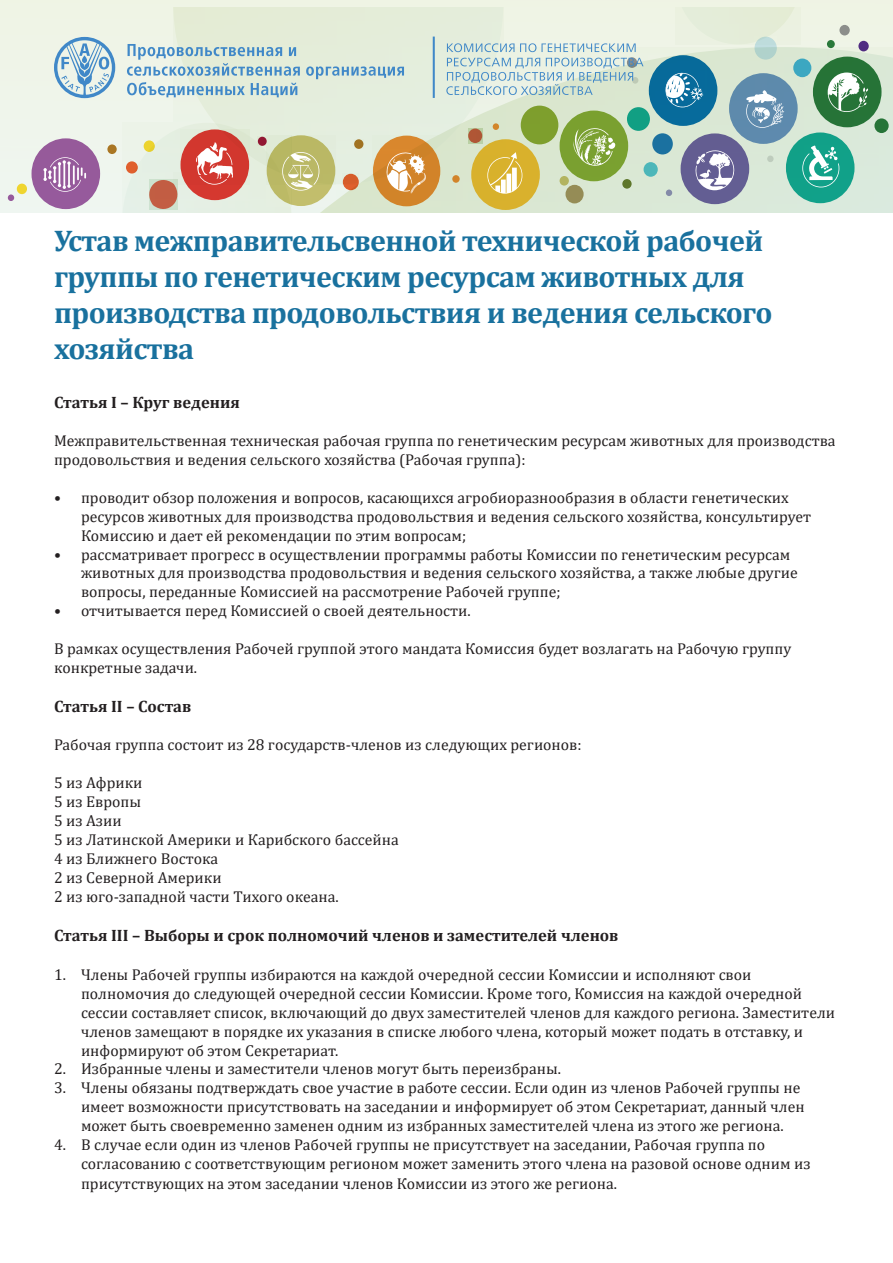
<style>
.page{position:relative;width:893px;height:1263px;background:#fff}
.page>*{position:absolute;margin:0;border:0;box-sizing:border-box;transform-origin:0 0}
.t1{font:700 30px/36px "Cambria";letter-spacing:-.02em;color:#19719e}
.t2{font:700 16.5px "Cambria";color:#231f20}
.t3{font:15.75px/18.9px "Cambria";color:#231f20}
</style>
<div class="page">
<svg style="left:0;top:0;width:893px;height:213px;background:#eef4e7"></svg>
<svg style="left:319px;top:47px;width:574px;height:166px;background:#d9e7d4"></svg>
<svg style="left:173px;top:7px;width:330px;height:177px;background:#e3ecda"></svg>
<div style="left:676px;top:7px;width:124px;height:37px;background:#e4edd9"></div>
<svg style="left:452px;top:175px;width:8px;height:8px"></svg>
<div style="left:560px;top:176px;width:9px;height:10px;background:#b3b460;border-radius:50%"></div>
<svg style="left:107px;top:144px;width:10px;height:10px"></svg>
<svg style="left:565px;top:185px;width:19px;height:18px"></svg>
<div style="left:793px;top:59px;width:18px;height:18px;background:#3ca7c1;border-radius:50%"></div>
<div style="left:627px;top:107px;width:23px;height:24px;background:#119f83;border-radius:50%"></div>
<svg style="left:343px;top:174px;width:16px;height:16px"></svg>
<div style="left:858px;top:41px;width:11px;height:10px;background:#502c82;border-radius:50%"></div>
<div style="left:839px;top:25px;width:11px;height:10px;background:#8c8e8b;border-radius:50%"></div>
<div style="left:493px;top:123px;width:6px;height:7px;background:#d3862b;border-radius:50%"></div>
<svg style="left:754px;top:37px;width:23px;height:23px"></svg>
<div style="left:468px;top:129px;width:14px;height:14px;background:#b05635;border-radius:50%"></div>
<div style="left:521px;top:106px;width:37px;height:38px;background:#7e9f2d;border-radius:50%"></div>
<div style="left:652px;top:133px;width:21px;height:21px;background:#1b71a0;border-radius:50%"></div>
<div style="left:644px;top:162px;width:14px;height:15px;background:#4cb6b9;border-radius:50%"></div>
<svg style="left:767px;top:156px;width:6px;height:6px"></svg>
<svg style="left:666px;top:190px;width:6px;height:6px"></svg>
<svg style="left:874px;top:118px;width:15px;height:15px"></svg>
<svg style="left:17px;top:184px;width:10px;height:10px"></svg>
<div style="left:32px;top:138px;width:68px;height:71px;background:#965a9b;border-radius:50%"></div>
<svg style="left:43px;top:157px;width:43px;height:35px"></svg>
<div style="left:681px;top:133px;width:68px;height:71px;background:#635d92;border-radius:50%"></div>
<svg style="left:695px;top:150px;width:40px;height:40px"></svg>
<div style="left:373px;top:136px;width:67px;height:70px;background:#d28429;border-radius:50%"></div>
<svg style="left:386px;top:152px;width:40px;height:42px"></svg>
<div style="left:267px;top:135px;width:68px;height:71px;background:#bab865;border-radius:50%"></div>
<svg style="left:122px;top:123px;width:197px;height:90px"></svg>
<div style="left:560px;top:111px;width:68px;height:70px;background:#7aa030;border-radius:50%"></div>
<svg style="left:573px;top:128px;width:43px;height:38px"></svg>
<div style="left:649px;top:55px;width:68px;height:71px;background:#076a9b;border-radius:50%"></div>
<svg style="left:665px;top:72px;width:38px;height:36px"></svg>
<div style="left:786px;top:132px;width:68px;height:71px;background:#11a189;border-radius:50%"></div>
<svg style="left:802px;top:146px;width:37px;height:41px"></svg>
<div style="left:813px;top:57px;width:68px;height:70px;background:#267337;border-radius:50%"></div>
<svg style="left:828px;top:73px;width:40px;height:39px"></svg>
<div style="left:729px;top:73px;width:69px;height:71px;background:#5e8aad;border-radius:50%"></div>
<svg style="left:746px;top:90px;width:38px;height:38px"></svg>
<div style="left:471px;top:139px;width:69px;height:71px;background:#d9b12c;border-radius:50%"></div>
<svg style="left:487px;top:152px;width:35px;height:42px"></svg>
<div style="left:827px;top:40px;width:8px;height:8px;background:#2a793b;border-radius:50%"></div>
<div style="left:8px;top:194px;width:6px;height:7px;background:#965a9c;border-radius:50%"></div>
<svg style="left:622px;top:179px;width:10px;height:10px"></svg>
<svg style="left:354px;top:139px;width:9px;height:10px"></svg>
<svg style="left:447px;top:43px;width:67px;height:9px"></svg>
<svg style="left:520px;top:43px;width:116px;height:9px"></svg>
<svg style="left:446px;top:58px;width:197px;height:37px;background:#c5d9d7"></svg>
<hr style="left:433px;top:37px;width:2px;height:61px;background:#4088c8">
<svg style="left:54px;top:37px;width:61px;height:61px;background:#b0cddc"></svg>
<svg style="left:127px;top:44px;width:173px;height:32px;background:#b7d1d6"></svg>
<svg style="left:306px;top:66px;width:98px;height:13px"></svg>
<svg style="left:127px;top:82px;width:118px;height:15px;background:#b3cfd9"></svg>
<svg style="left:251px;top:82px;width:46px;height:15px"></svg>
<h1 class="t1" style="left:54px;top:222px;width:720px">Устав межправительсвенной технической рабочей группы по генетическим ресурсам животных для производства продовольствия и ведения сельского хозяйства</h1>
<p class="t2" style="left:54px;top:391px;width:187px">Статья I – Круг ведения</p>
<p class="t3" style="left:54px;top:431px;width:783px">Межправительственная техническая рабочая группа по генетическим ресурсам животных для производства продовольствия и ведения сельского хозяйства (Рабочая группа):</p>
<p class="t3" style="left:81px;top:488px;width:732px;text-indent:-27px">• проводит обзор положения и вопросов, касающихся агробиоразнообразия в области генетических ресурсов животных для производства продовольствия и ведения сельского хозяйства, консультирует<br>Комиссию и дает ей рекомендации по этим вопросам;</p>
<p class="t3" style="left:81px;top:545px;width:718px;text-indent:-27px">• рассматривает прогресс в осуществлении программы работы Комиссии по генетическим ресурсам животных для производства продовольствия и ведения сельского хозяйства, а также любые другие вопросы, переданные Комиссией на рассмотрение Рабочей группе;</p>
<p class="t3" style="left:54px;top:601px;width:418px">• отчитывается перед Комиссией о своей деятельности.</p>
<p class="t3" style="left:54px;top:639px;width:739px">В рамках осуществления Рабочей группой этого мандата Комиссия будет возлагать на Рабочую группу конкретные задачи.</p>
<p class="t2" style="left:54px;top:694px;width:139px">Статья II – Состав</p>
<p class="t3" style="left:54px;top:735px;width:529px">Рабочая группа состоит из 28 государств-членов из следующих регионов:</p>
<p class="t3" style="left:54px;top:773px;width:346px">5 из Африки<br>5 из Европы<br>5 из Азии<br>5 из Латинской Америки и Карибского бассейна<br>4 из Ближнего Востока<br>2 из Северной Америки<br>2 из юго-западной части Тихого океана.</p>
<p class="t2" style="left:54px;top:924px;width:566px">Статья III – Выборы и срок полномочий членов и заместителей членов</p>
<p class="t3" style="left:81px;top:965px;width:756px;text-indent:-27px">1. Члены Рабочей группы избираются на каждой очередной сессии Комиссии и исполняют свои полномочия до следующей очередной сессии Комиссии. Кроме того, Комиссия на каждой очередной сессии составляет список, включающий до двух заместителей членов для каждого региона. Заместители членов замещают в порядке их указания в списке любого члена, который может подать в отставку, и информируют об этом Секретариат.</p>
<p class="t3" style="left:54px;top:1059px;width:508px">2. Избранные члены и заместители членов могут быть переизбраны.</p>
<p class="t3" style="left:81px;top:1078px;width:725px;text-indent:-27px">3. Члены обязаны подтверждать свое участие в работе сессии. Если один из членов Рабочей группы не имеет возможности присутствовать на заседании и информирует об этом Секретариат, данный член может быть своевременно заменен одним из избранных заместителей члена из этого же региона.</p>
<p class="t3" style="left:81px;top:1135px;width:731px;line-height:19.4px;text-indent:-27px">4. В случае если один из членов Рабочей группы не присутствует на заседании, Рабочая группа по согласованию с соответствующим регионом может заменить этого члена на разовой основе одним из присутствующих на этом заседании членов Комиссии из этого же региона.</p>
</div>
